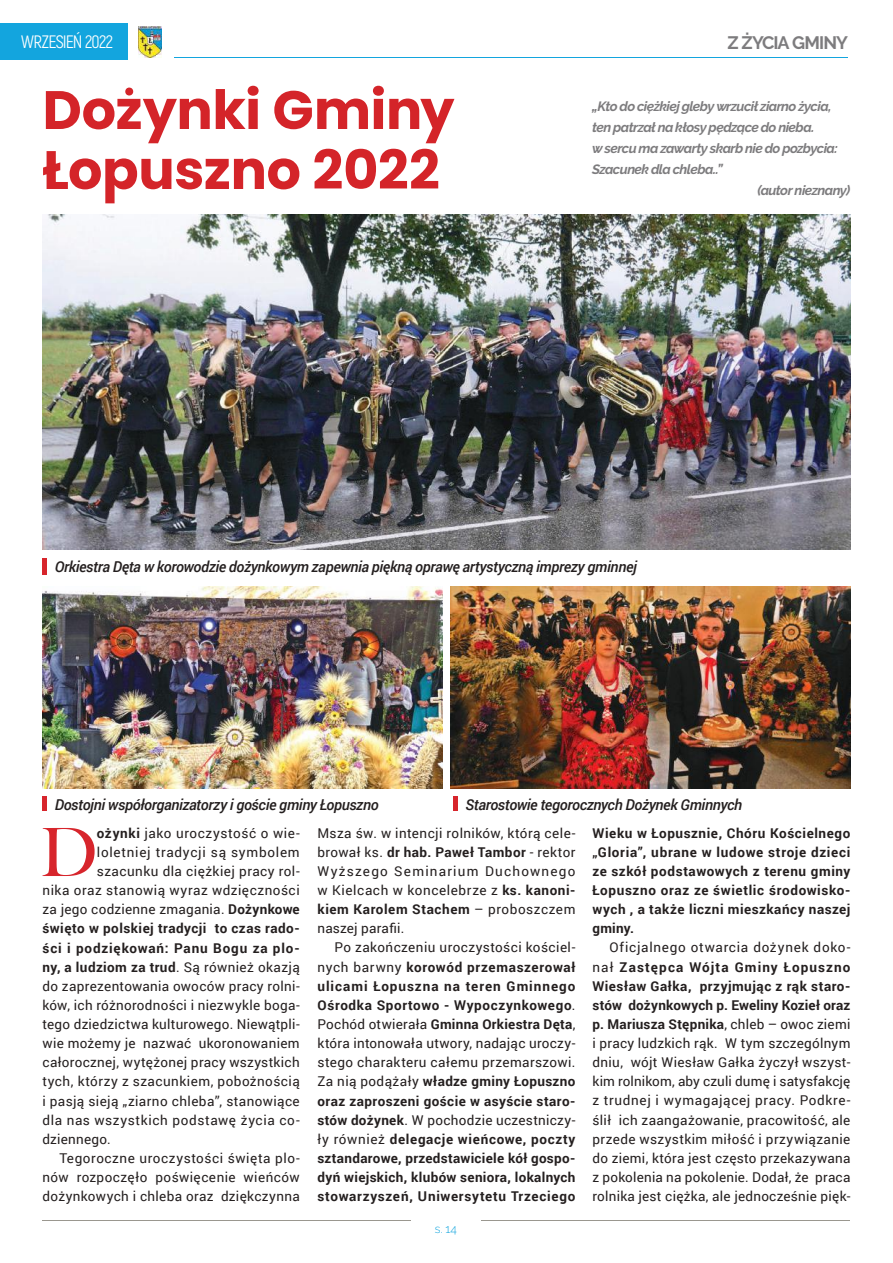
<style>
.page{position:relative;width:893px;height:1263px;background:#fff}
.page>*{position:absolute;margin:0;border:0;box-sizing:border-box;transform-origin:0 0}
.t1{font:500 66.6px "Big Caslon";color:#d7252c}
.t2{font:700 54px/60px "Poppins";letter-spacing:-.01em;color:#d42429}
.t3{font:18px "Akrobat";letter-spacing:-.045em;color:#fff}
.t4{font:700 18px "Raleway";letter-spacing:-.05em;color:#7d7c7e}
.t5{font:italic 500 15px "Roboto";letter-spacing:-.025em;color:#241f1f}
.t6{font:13.5px/19.2px "Roboto";letter-spacing:.03em;color:#241f1f;text-align:justify}
.t7{font:700 13.5px/19.2px "Roboto";letter-spacing:.035em;color:#241f1f;text-align:justify}
.t8{font:italic 700 13.5px "Raleway";letter-spacing:-.04em;color:#7d7c7e}
.t9{font:700 13.5px "Roboto";letter-spacing:.065em;color:#241f1f}
.t10{font:13.5px "Roboto";letter-spacing:.055em;color:#241f1f}
.t11{font:300 12px "Raleway";color:#13a5de}
.s1{font-weight:700}
.s2{font-weight:400}
</style>
<div class="page">
<img style="left:138px;top:26px;width:24px;height:31px">
<div style="left:0;top:23px;width:128px;height:37px;background:#13a5de"></div>
<hr style="left:174px;top:57px;width:674px;height:1px;background:#13a5de">
<hr style="left:43px;top:1221px;width:368px;height:1px;background:#9a978f">
<hr style="left:481px;top:1221px;width:368px;height:1px;background:#9a978f">
<img style="left:43px;top:586px;width:399px;height:202px">
<img style="left:43px;top:215px;width:807px;height:334px">
<img style="left:451px;top:586px;width:399px;height:202px">
<hr style="left:43px;top:558px;width:4px;height:16px;background:#d7252c">
<div style="left:453px;top:796px;width:5px;height:15px;background:#d7252c"></div>
<hr style="left:43px;top:796px;width:4px;height:15px;background:#d7252c">
<h3 class="t3" style="left:21px;top:31px;width:93px">WRZESIEŃ 2022</h3>
<h3 class="t4" style="left:728px;top:32px;width:122px">Z ŻYCIA GMINY</h3>
<h2 class="t2" style="left:43px;top:80px;width:413px">Dożynki Gminy<br>Łopuszno 2022</h2>
<p class="t8" style="left:592px;top:99px;width:241px">„Kto do ciężkiej gleby wrzucił ziarno życia,</p>
<p class="t8" style="left:592px;top:120px;width:224px">ten patrzał na kłosy pędzące do nieba.</p>
<p class="t8" style="left:592px;top:141px;width:247px">w sercu ma zawarty skarb nie do pozbycia:</p>
<p class="t8" style="left:592px;top:162px;width:132px">Szacunek dla chleba..”</p>
<p class="t8" style="left:757px;top:183px;width:94px">(autor nieznany)</p>
<p class="t5" style="left:55px;top:556px;width:584px">Orkiestra Dęta w korowodzie dożynkowym zapewnia piękną oprawę artystyczną imprezy gminnej</p>
<p class="t5" style="left:55px;top:794px;width:326px">Dostojni współorganizatorzy i goście gminy Łopuszno</p>
<p class="t5" style="left:465px;top:794px;width:278px">Starostowie tegorocznych Dożynek Gminnych</p>
<h1 class="t1" style="left:40px;top:798px;width:58px">D</h1>
<p class="t6" style="left:97px;top:823px;width:204px"><span class="s1">ożynki</span> jako uroczystość o wie-</p>
<p class="t10" style="left:97px;top:842px;width:204px">loletniej tradycji są symbolem</p>
<p class="t6" style="left:97px;top:861px;width:204px">szacunku dla ciężkiej pracy rol-</p>
<p class="t6" style="left:43px;top:880px;width:259px">nika oraz stanowią wyraz wdzięczności</p>
<p class="t6" style="left:43px;top:899px;width:259px">za jego codzienne zmagania. <span class="s1">Dożynkowe</span></p>
<p class="t7" style="left:43px;top:918px;width:259px">święto w polskiej tradycji to czas rado-</p>
<p class="t9" style="left:43px;top:938px;width:259px">ści i podziękowań: Panu Bogu za plo-</p>
<p class="t7" style="left:43px;top:957px;width:259px">ny, a ludziom za trud<span class="s2">. Są również okazją</span></p>
<p class="t6" style="left:43px;top:976px;width:259px">do zaprezentowania owoców pracy rolni-</p>
<p class="t6" style="left:43px;top:995px;width:259px">ków, ich różnorodności i niezwykle boga-</p>
<p class="t6" style="left:43px;top:1014px;width:259px">tego dziedzictwa kulturowego. Niewątpli-</p>
<p class="t6" style="left:43px;top:1033px;width:259px">wie możemy je nazwać ukoronowaniem</p>
<p class="t6" style="left:43px;top:1052px;width:259px">całorocznej, wytężonej pracy wszystkich</p>
<p class="t6" style="left:43px;top:1071px;width:259px">tych, którzy z szacunkiem, pobożnością</p>
<p class="t6" style="left:43px;top:1091px;width:259px">i pasją sieją „ziarno chleba”, stanowiące</p>
<p class="t6" style="left:43px;top:1110px;width:259px">dla nas wszystkich podstawę życia co-</p>
<p class="t6" style="left:43px;top:1129px;width:70px">dziennego.</p>
<p class="t6" style="left:60px;top:1148px;width:242px">Tegoroczne uroczystości święta plo-</p>
<p class="t6" style="left:43px;top:1167px;width:259px">nów rozpoczęło poświęcenie wieńców</p>
<p class="t6" style="left:43px;top:1186px;width:259px">dożynkowych i chleba oraz dziękczynna</p>
<p class="t6" style="left:317px;top:823px;width:259px">Msza św. w intencji rolników, którą cele&shy;brował ks. <span class="s1">dr hab. Paweł Tambor</span> - rektor Wyższego Seminarium Duchownego w Kielcach w koncelebrze z <span class="s1">ks. kanoni&shy;kiem Karolem Stachem</span> – proboszczem naszej parafii.</p>
<p class="t7" style="left:317px;top:937px;width:259px;text-indent:17px"><span class="s2">Po zakończeniu uroczystości kościel&shy;nych barwny</span> korowód przemaszerował ulicami Łopuszna na teren Gminnego Ośrodka Sportowo - Wypoczynkowego<span class="s2">.<br>Pochód otwierała</span> Gminna Orkiestra Dęta<span class="s2">, która intonowała utwory, nadając uroczy&shy;stego charakteru całemu przemarszowi.<br>Za nią podążały</span> władze gminy Łopuszno oraz zaproszeni goście w asyście staro&shy;stów dożynek<span class="s2">. W pochodzie uczestniczy&shy;ły również</span> delegacje wieńcowe, poczty sztandarowe, przedstawiciele kół gospo&shy;dyń wiejskich, klubów seniora, lokalnych stowarzyszeń, Uniwersytetu Trzeciego</p>
<p class="t11" style="left:435px;top:1221px;width:24px">s. 14</p>
<p class="t7" style="left:592px;top:823px;width:259px">Wieku w Łopusznie, Chóru Kościelnego „Gloria”, ubrane w ludowe stroje dzieci ze szkół podstawowych z terenu gminy Łopuszno oraz ze świetlic środowisko&shy;wych , a także liczni mieszkańcy naszej gminy.</p>
<p class="t6" style="left:592px;top:937px;width:259px;text-indent:17px">Oficjalnego otwarcia dożynek doko&shy;nał <span class="s1">Zastępca Wójta Gminy Łopuszno Wiesław Gałka, przyjmując z rąk staro&shy;stów dożynkowych p. Eweliny Kozieł oraz p. Mariusza Stępnika</span>, chleb – owoc ziemi i pracy ludzkich rąk. W tym szczególnym dniu, wójt Wiesław Gałka życzył wszyst&shy;kim rolnikom, aby czuli dumę i satysfakcję z trudnej i wymagającej pracy. Podkre&shy;ślił ich zaangażowanie, pracowitość, ale przede wszystkim miłość i przywiązanie do ziemi, która jest często przekazywana z pokolenia na pokolenie. Dodał, że praca rolnika jest ciężka, ale jednocześnie pięk-</p>
</div>
